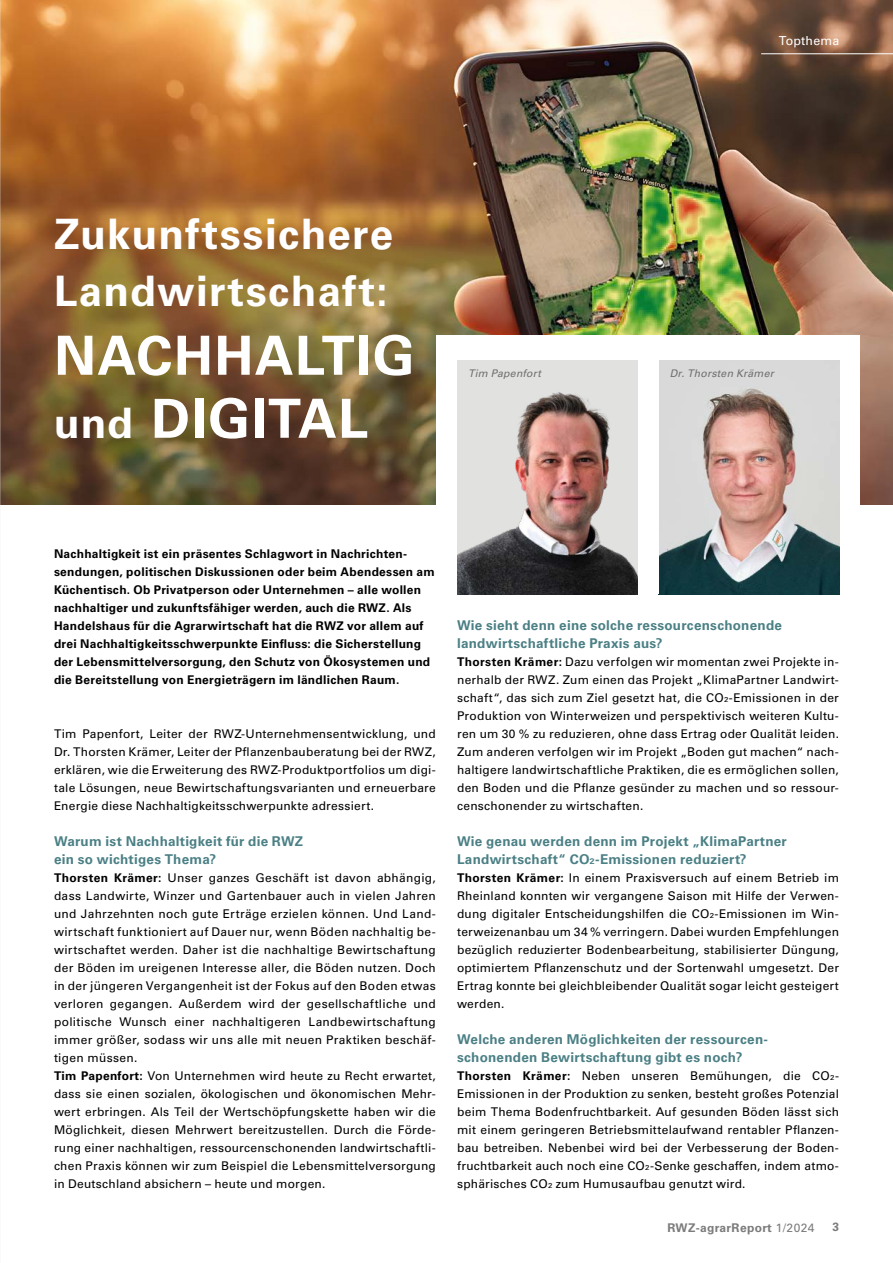
<style>
.page{position:relative;width:893px;height:1263px;background:#fff}
.page>*{position:absolute;margin:0;border:0;box-sizing:border-box;transform-origin:0 0}
.t1{font:700 54px/63px "Univers LT Pro 65";letter-spacing:.025em;color:#fff}
.t2{font:700 42px/57px "Univers LT Pro 65";letter-spacing:.035em;color:#fff}
.t3{font:700 13.5px/18px "Univers LT Pro 65";letter-spacing:.02em;color:#4b8085}
.t4{font:12.45px "Univers LT Pro 55 Roman";letter-spacing:.015em;color:#fff}
.t5{font:12px/18px "Univers LT Pro 55 Roman";letter-spacing:.02em;color:#000;text-align:justify}
.t6{font:700 12px/18px "Univers LT Pro 65";letter-spacing:.02em;color:#000}
.t7{font:700 12px "Univers LT Pro 65";letter-spacing:.03em;color:#7c7b7b}
.t8{font:italic 10.5px "Univers LT Pro 55";letter-spacing:.02em;color:#706f6f}
.s1{font-size:42px}
.s2{font-family:"Univers LT Pro 65";font-weight:700}
.s3{font-family:"Univers LT Pro 55 Roman";font-weight:400}
</style>
<div class="page">
<img style="left:0;top:0;width:893px;height:504px">
<hr style="left:761px;top:54px;width:132px;height:1px;background:#fff">
<div style="left:637px;top:336px;width:223px;height:258px;background:#fff"></div>
<img style="left:659px;top:360px;width:180px;height:234px">
<div style="left:436px;top:336px;width:223px;height:258px;background:#fff"></div>
<div style="left:457px;top:360px;width:180px;height:234px;background:#e1e1e0"></div>
<img style="left:457px;top:392px;width:180px;height:202px">
<p class="t4" style="left:779px;top:32px;width:62px">Topthema</p>
<h2 class="t2" style="left:54px;top:203px;width:341px">Zukunftssichere<br>Landwirtschaft:</h2>
<h1 class="t1" style="left:54px;top:321px;width:362px">NACHHALTIG <span class="s1">und</span> DIGITAL</h1>
<p class="t8" style="left:468px;top:366px;width:74px">Tim Papenfort</p>
<p class="t8" style="left:670px;top:366px;width:106px">Dr. Thorsten Krämer</p>
<p class="t6" style="left:54px;top:544px;width:382px">Nachhaltigkeit ist ein präsentes Schlagwort in Nachrichten&shy;sendungen, politischen Diskussionen oder beim Abendessen am Küchentisch. Ob Privatperson oder Unternehmen – alle wollen nachhaltiger und zukunftsfähiger werden, auch die RWZ. Als Handelshaus für die Agrarwirtschaft hat die RWZ vor allem auf drei Nachhaltigkeitsschwerpunkte Einfluss: die Sicherstellung der Lebensmittelversorgung, den Schutz von Ökosystemen und die Bereitstellung von Energieträgern im ländlichen Raum.</p>
<p class="t5" style="left:54px;top:724px;width:383px">Tim Papenfort, Leiter der RWZ-Unternehmensentwicklung, und Dr. Thorsten Krämer, Leiter der Pflanzenbauberatung bei der RWZ, erklären, wie die Erweiterung des RWZ-Produktportfolios um digi&shy;tale Lösungen, neue Bewirtschaftungsvarianten und erneuerbare Energie diese Nachhaltigkeitsschwerpunkte adressiert.</p>
<p class="t3" style="left:54px;top:832px;width:251px">Warum ist Nachhaltigkeit für die RWZ ein so wichtiges Thema?</p>
<p class="t5" style="left:54px;top:868px;width:383px;text-align:left"><span class="s2">Thorsten Krämer:</span> Unser ganzes Geschäft ist davon abhängig, dass Landwirte, Winzer und Gartenbauer auch in vielen Jahren und Jahrzehnten noch gute Erträge erzielen können. Und Land&shy;wirtschaft funktioniert auf Dauer nur, wenn Böden nachhaltig be&shy;wirtschaftet werden. Daher ist die nachhaltige Bewirtschaftung der Böden im ureigenen Interesse aller, die Böden nutzen. Doch in der jüngeren Vergangenheit ist der Fokus auf den Boden etwas verloren gegangen. Außerdem wird der gesellschaftliche und politische Wunsch einer nachhaltigeren Landbewirtschaftung immer größer, sodass wir uns alle mit neuen Praktiken beschäf&shy;tigen müssen.<br><span class="s2">Tim Papenfort:</span> Von Unternehmen wird heute zu Recht erwartet, dass sie einen sozialen, ökologischen und ökonomischen Mehr&shy;wert erbringen. Als Teil der Wertschöpfungskette haben wir die Möglichkeit, diesen Mehrwert bereitzustellen. Durch die Förde&shy;rung einer nachhaltigen, ressourcenschonenden landwirtschaftli&shy;chen Praxis können wir zum Beispiel die Lebensmittelversorgung in Deutschland absichern – heute und morgen.</p>
<p class="t3" style="left:457px;top:616px;width:326px">Wie sieht denn eine solche ressourcenschonende landwirtschaftliche Praxis aus?</p>
<p class="t5" style="left:457px;top:652px;width:383px"><span class="s2">Thorsten Krämer:</span> Dazu verfolgen wir momentan zwei Projekte in&shy;nerhalb der RWZ. Zum einen das Projekt „KlimaPartner Landwirt&shy;schaft“, das sich zum Ziel gesetzt hat, die CO₂-Emissionen in der Produktion von Winterweizen und perspektivisch weiteren Kultu&shy;ren um 30 % zu reduzieren, ohne dass Ertrag oder Qualität leiden.<br>Zum anderen verfolgen wir im Projekt „Boden gut machen“ nach&shy;haltigere landwirtschaftliche Praktiken, die es ermöglichen sollen, den Boden und die Pflanze gesünder zu machen und so ressour&shy;censchonender zu wirtschaften.</p>
<p class="t3" style="left:457px;top:832px;width:331px">Wie genau werden denn im Projekt „KlimaPartner<br>Landwirtschaft“ CO₂-Emissionen reduziert?</p>
<p class="t5" style="left:457px;top:868px;width:383px"><span class="s2">Thorsten Krämer:</span> In einem Praxisversuch auf einem Betrieb im Rheinland konnten wir vergangene Saison mit Hilfe der Verwen&shy;dung digitaler Entscheidungshilfen die CO₂-Emissionen im Win&shy;terweizenanbau um 34 % verringern. Dabei wurden Empfehlungen bezüglich reduzierter Bodenbearbeitung, stabilisierter Düngung, optimiertem Pflanzenschutz und der Sortenwahl umgesetzt. Der Ertrag konnte bei gleichbleibender Qualität sogar leicht gesteigert werden.</p>
<p class="t3" style="left:457px;top:1030px;width:311px">Welche anderen Möglichkeiten der ressourcen&shy;schonenden Bewirtschaftung gibt es noch?</p>
<p class="t5" style="left:457px;top:1066px;width:383px"><span class="s2">Thorsten Krämer:</span> Neben unseren Bemühungen, die CO₂- Emissionen in der Produktion zu senken, besteht großes Potenzial beim Thema Bodenfruchtbarkeit. Auf gesunden Böden lässt sich mit einem geringeren Betriebsmittelaufwand rentabler Pflanzen&shy;bau betreiben. Nebenbei wird bei der Verbesserung der Boden&shy;fruchtbarkeit auch noch eine CO₂-Senke geschaffen, indem atmo&shy;sphärisches CO₂ zum Humusaufbau genutzt wird.</p>
<p class="t7" style="left:667px;top:1219px;width:148px">RWZ-agrarReport <span class="s3">1/2024</span></p>
<p class="t7" style="left:833px;top:1218px;width:8px">3</p>
</div>
